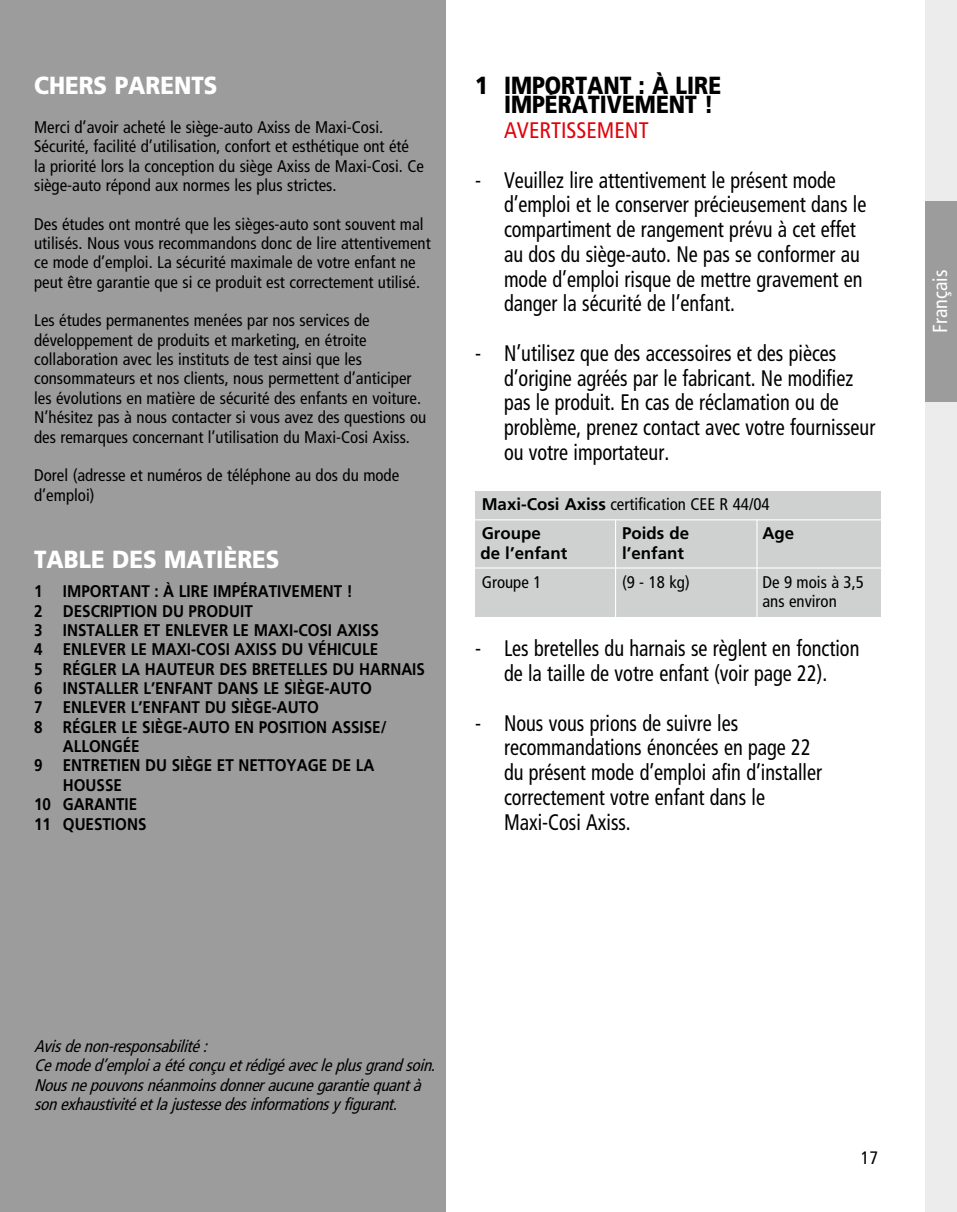
<style>
.page{position:relative;width:957px;height:1212px;background:#fff}
.page>*{position:absolute;margin:0;border:0;box-sizing:border-box;transform-origin:0 0}
.t1{font:900 24.75px/19.3px "Frutiger";color:#000;scale:.85 1}
.t2{font:900 24.75px "Frutiger";color:#fff;scale:.9 1}
.t3{font:condensed 22.5px/24.8px "Frutiger";color:#000;scale:.9 1}
.t4{font:condensed 22.5px "Frutiger";color:#e3000b}
.t5{font:condensed 20.25px "Frutiger";color:#fff}
.t6{font:condensed 18px "Frutiger";color:#000}
.t7{font:condensed 16.88px/19.3px "Frutiger";color:#000}
.t8{font:700 16.88px "Frutiger CE";color:#000;scale:.9 1}
.t9{font:italic condensed 16.88px/19.3px "Frutiger";color:#000}
.t10{font:700 16.88px "Frutiger CE";color:#000}
.s1{font-family:"Frutiger CE";font-weight:700;font-stretch:normal}
</style>
<div class="page">
<div style="left:0;top:0;width:446px;height:1212px;background:#9c9c9d"></div>
<div style="left:475px;top:491px;width:405px;height:126px;background:#cfd0d0"></div>
<hr style="left:457px;top:519px;width:452px;height:1px;background:#fff">
<hr style="left:462px;top:567px;width:452px;height:1px;background:#fff">
<hr style="left:615px;top:520px;width:1px;height:101px;background:#fff">
<hr style="left:756px;top:520px;width:1px;height:101px;background:#fff">
<div style="left:925px;top:0;width:32px;height:1212px;background:#ececec"></div>
<div style="left:925px;top:201px;width:32px;height:201px;background:#9c9c9d"></div>
<h1 class="t2" style="left:34px;top:70px;width:205px">CHERS PARENTS</h1>
<p class="t7" style="left:34px;top:117px;width:391px">Merci d’avoir acheté le siège-auto Axiss de Maxi-Cosi.<br>Sécurité, facilité d’utilisation, confort et esthétique ont été la priorité lors la conception du siège Axiss de Maxi-Cosi. Ce siège-auto répond aux normes les plus strictes.</p>
<p class="t7" style="left:34px;top:214px;width:398px">Des études ont montré que les sièges-auto sont souvent mal utilisés. Nous vous recommandons donc de lire attentivement ce mode d’emploi. La sécurité maximale de votre enfant ne peut être garantie que si ce produit est correctement utilisé.</p>
<p class="t7" style="left:34px;top:311px;width:394px">Les études permanentes menées par nos services de développement de produits et marketing, en étroite collaboration avec les instituts de test ainsi que les consommateurs et nos clients, nous permettent d’anticiper les évolutions en matière de sécurité des enfants en voiture.<br>N’hésitez pas à nous contacter si vous avez des questions ou des remarques concernant l’utilisation du Maxi-Cosi Axiss.</p>
<p class="t7" style="left:34px;top:466px;width:367px">Dorel (adresse et numéros de téléphone au dos du mode d’emploi)</p>
<h1 class="t2" style="left:34px;top:545px;width:274px">TABLE DES MATIÈRES</h1>
<p class="t8" style="left:34px;top:581px;width:356px">1 IMPORTANT : À LIRE IMPÉRATIVEMENT !</p>
<p class="t8" style="left:34px;top:601px;width:244px">2 DESCRIPTION DU PRODUIT</p>
<p class="t8" style="left:34px;top:620px;width:385px">3 INSTALLER ET ENLEVER LE MAXI-COSI AXISS</p>
<p class="t8" style="left:34px;top:639px;width:384px">4 ENLEVER LE MAXI-COSI AXISS DU VÉHICULE</p>
<p class="t8" style="left:34px;top:659px;width:436px">5 RÉGLER LA HAUTEUR DES BRETELLES DU HARNAIS</p>
<p class="t8" style="left:34px;top:678px;width:377px">6 INSTALLER L’ENFANT DANS LE SIÈGE-AUTO</p>
<p class="t8" style="left:34px;top:697px;width:318px">7 ENLEVER L’ENFANT DU SIÈGE-AUTO</p>
<p class="t8" style="left:34px;top:717px;width:393px">8 RÉGLER LE SIÈGE-AUTO EN POSITION ASSISE/</p>
<p class="t8" style="left:63px;top:736px;width:87px">ALLONGÉE</p>
<p class="t8" style="left:34px;top:755px;width:379px">9 ENTRETIEN DU SIÈGE ET NETTOYAGE DE LA</p>
<p class="t8" style="left:63px;top:775px;width:67px">HOUSSE</p>
<p class="t8" style="left:34px;top:794px;width:116px">10 GARANTIE</p>
<p class="t8" style="left:34px;top:813px;width:126px">11 QUESTIONS</p>
<h1 class="t1" style="left:504px;top:76px;width:257px;text-indent:-29px">1 IMPORTANT : À LIRE<br>IMPÉRATIVEMENT !</h1>
<h2 class="t4" style="left:504px;top:117px;width:146px">AVERTISSEMENT</h2>
<p class="t3" style="left:504px;top:168px;width:404px;text-indent:-29px">- Veuillez lire attentivement le présent mode d’emploi et le conserver précieusement dans le compartiment de rangement prévu à cet effet au dos du siège-auto. Ne pas se conformer au mode d’emploi risque de mettre gravement en danger la sécurité de l’enfant.</p>
<h2 class="t3" style="left:504px;top:341px;width:414px;text-indent:-29px">- N’utilisez que des accessoires et des pièces d’origine agréés par le fabricant. Ne modifiez pas le produit. En cas de réclamation ou de problème, prenez contact avec votre fournisseur ou votre importateur.</h2>
<p class="t7" style="left:482px;top:495px;width:289px"><span class="s1">Maxi-Cosi Axiss</span> certification CEE R 44/04</p>
<p class="t10" style="left:482px;top:523px;width:61px">Groupe</p>
<p class="t10" style="left:622px;top:523px;width:69px">Poids de</p>
<p class="t10" style="left:762px;top:523px;width:33px">Age</p>
<p class="t10" style="left:480px;top:543px;width:88px">de l’enfant</p>
<p class="t10" style="left:622px;top:543px;width:63px">l’enfant</p>
<p class="t7" style="left:482px;top:572px;width:61px">Groupe 1</p>
<p class="t7" style="left:622px;top:572px;width:69px">(9 - 18 kg)</p>
<p class="t7" style="left:762px;top:572px;width:103px">De 9 mois à 3,5 ans environ</p>
<h2 class="t3" style="left:475px;top:636px;width:428px;text-align:center">- Les bretelles du harnais se règlent en fonction de la taille de votre enfant (voir page 22).</h2>
<h2 class="t3" style="left:504px;top:711px;width:355px;text-indent:-29px">- Nous vous prions de suivre les recommandations énoncées en page 22 du présent mode d’emploi afin d’installer correctement votre enfant dans le<br>Maxi-Cosi Axiss.</h2>
<p class="t5" style="left:928px;top:333px;width:64px;rotate:-90deg">Français</p>
<p class="t9" style="left:34px;top:1037px;width:408px">Avisdenon-responsabilité:<br>Cemoded’emploiaétéconçuetrédigéavecleplusgrandsoin.<br>Nousnepouvonsnéanmoinsdonneraucunegarantiequantà sonexhaustivitéetlajustessedesinformationsyfigurant.</p>
<p class="t6" style="left:861px;top:1147px;width:19px">17</p>
</div>
